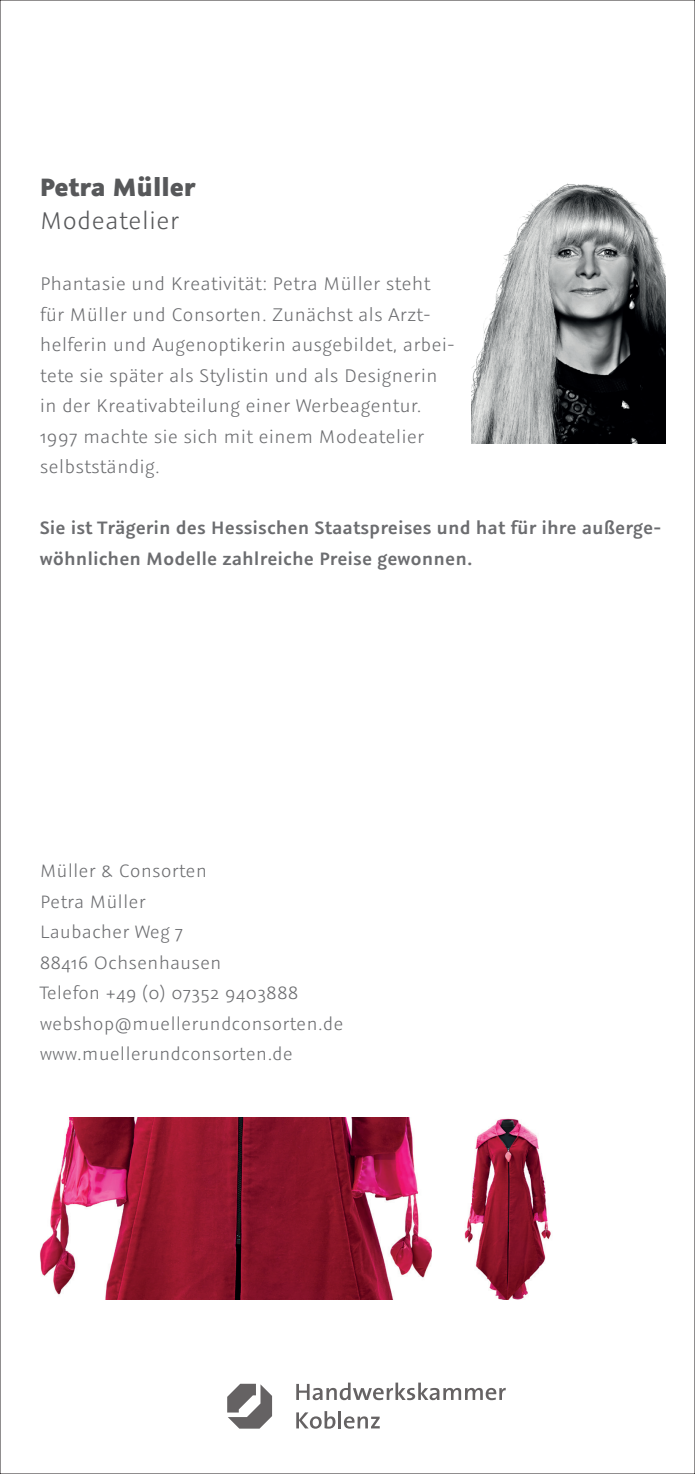
<style>
.page{position:relative;width:695px;height:1474px;background:#fff}
.page>*{position:absolute;margin:0;border:0;box-sizing:border-box;transform-origin:0 0}
.t1{font:700 28px "Graublau Sans";color:#57585a}
.t2{font:300 27.12px "Graublau Sans";color:#57585a}
.t3{font:300 20.47px/30.4px "Graublau Sans";color:#6c6d70}
.t4{font:300 20.12px/30.4px "Graublau Sans";color:#6c6d70}
.t5{font:600 20.12px/30.4px "Graublau Sans";color:#6c6d70}
</style>
<div class="page">
<img style="left:471px;top:183px;width:194px;height:260px">
<img style="left:464px;top:1118px;width:87px;height:181px">
<svg style="left:296px;top:1382px;width:209px;height:18px"></svg>
<svg style="left:296px;top:1411px;width:39px;height:17px"></svg>
<hr style="left:338px;top:1410px;width:3px;height:18px;background:#231f20">
<svg style="left:344px;top:1416px;width:35px;height:12px"></svg>
<svg style="left:227px;top:1383px;width:45px;height:45px"></svg>
<img style="left:40px;top:1117px;width:392px;height:182px">
<h1 class="t1" style="left:40px;top:170px;width:157px">Petra Müller</h1>
<h2 class="t2" style="left:40px;top:204px;width:141px">Modeatelier</h2>
<p class="t3" style="left:40px;top:268px;width:416px">Phantasie und Kreativität: Petra Müller steht für Müller und Consorten. Zunächst als Arzt&shy;helferin und Augenoptikerin ausgebildet, arbei&shy;tete sie später als Stylistin und als Designerin in der Kreativabteilung einer Werbeagentur.<br>1997 machte sie sich mit einem Modeatelier selbstständig.</p>
<p class="t5" style="left:40px;top:512px;width:623px">Sie ist Trägerin des Hessischen Staatspreises und hat für ihre außerge&shy;wöhnlichen Modelle zahlreiche Preise gewonnen.</p>
<p class="t4" style="left:40px;top:855px;width:305px">Müller &amp; Consorten<br>Petra Müller<br>Laubacher Weg 7<br>88416 Ochsenhausen<br>Telefon +49 (0) 07352 9403888 webshop@muellerundconsorten.de www.muellerundconsorten.de</p>
</div>
